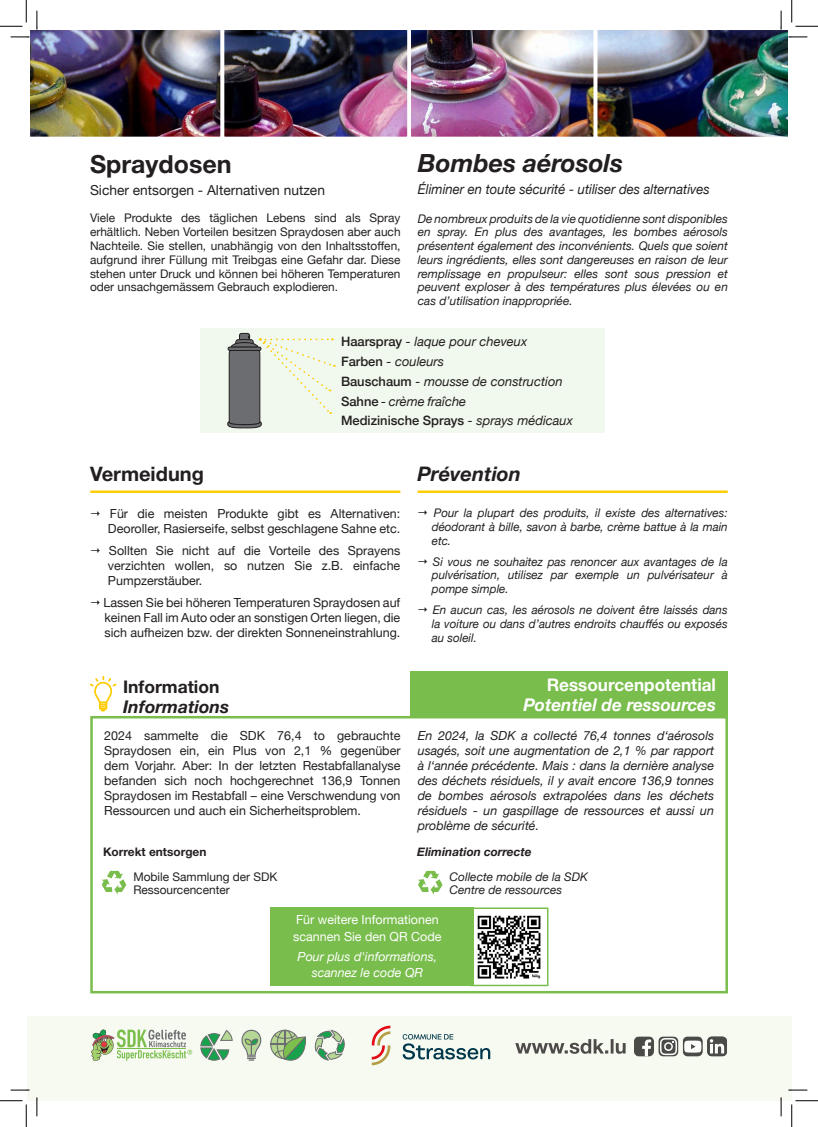
<style>
.page{position:relative;width:818px;height:1127px;background:#fff}
.page>*{position:absolute;margin:0;border:0;box-sizing:border-box;transform-origin:0 0}
.t1{font:italic 700 25px "Helvetica Neue";color:#231f20}
.t2{font:700 25px "Helvetica Neue";color:#231f20}
.t3{font:700 20px "Helvetica Neue";color:#231f20}
.t4{font:italic 700 20px "Helvetica Neue";color:#231f20}
.t5{font:italic 700 17.5px "Helvetica Neue";color:#fff}
.t6{font:700 17.5px "Helvetica Neue";color:#fff}
.t7{font:italic 700 17.5px "Helvetica Neue";color:#231f20}
.t8{font:700 17.5px "Helvetica Neue";color:#231f20}
.t9{font:italic 13.75px "Helvetica Neue";color:#231f20;scale:.95 1}
.t10{font:13.75px "Helvetica Neue";color:#231f20}
.t11{font:italic 12.88px/20.1px "Helvetica Neue";color:#231f20}
.t12{font:500 12.88px "Helvetica Neue";color:#231f20}
.t13{font:12.5px/15px "Helvetica Neue";color:#231f20;text-align:justify}
.t14{font:italic 12.5px/15px "Helvetica Neue";color:#231f20;text-align:justify}
.t15{font:12.5px/16.6px "Helvetica Neue";color:#fff}
.t16{font:italic 12.5px/16.6px "Helvetica Neue";color:#fff;text-align:center}
.t17{font:italic 11.88px/13.8px "Helvetica Neue";color:#231f20;text-align:justify}
.t18{font:11.88px/13.8px "Helvetica Neue";color:#231f20;text-align:justify}
.t19{font:italic 700 11.88px "Helvetica Neue";color:#231f20}
.t20{font:700 11.88px "Helvetica Neue";color:#231f20}
.s1{font-weight:500;font-style:normal}
.s2{font-weight:400;font-style:italic}
</style>
<div class="page">
<div style="left:200px;top:327px;width:405px;height:105px;background:#f1f8ed"></div>
<div style="left:27px;top:1016px;width:765px;height:84px;background:#f6faf0"></div>
<img style="left:31px;top:31px;width:756px;height:104px">
<div style="left:26px;top:26px;width:198px;height:114px;border:4px solid #fff"></div>
<div style="left:407px;top:26px;width:190px;height:114px;border:4px solid #fff"></div>
<div style="left:221px;top:26px;width:190px;height:114px;border:4px solid #fff"></div>
<div style="left:594px;top:26px;width:198px;height:114px;border:4px solid #fff"></div>
<hr style="left:90px;top:490px;width:310px;height:3px;background:#fecd08">
<hr style="left:418px;top:490px;width:310px;height:3px;background:#fecd08">
<div style="left:410px;top:671px;width:318px;height:44px;background:#79bd4c"></div>
<div style="left:90px;top:715px;width:638px;height:278px;border:2px solid #79bd4c"></div>
<svg style="left:90px;top:676px;width:27px;height:36px"></svg>
<svg style="left:91px;top:1029px;width:101px;height:31px"></svg>
<svg style="left:270px;top:1029px;width:36px;height:32px"></svg>
<svg style="left:314px;top:1029px;width:31px;height:31px"></svg>
<svg style="left:241px;top:1029px;width:20px;height:31px"></svg>
<svg style="left:200px;top:1030px;width:33px;height:30px"></svg>
<svg style="left:634px;top:1036px;width:93px;height:20px"></svg>
<svg style="left:515px;top:1039px;width:111px;height:14px"></svg>
<svg style="left:102px;top:870px;width:24px;height:24px"></svg>
<svg style="left:418px;top:870px;width:24px;height:24px"></svg>
<svg style="left:227px;top:333px;width:108px;height:96px"></svg>
<img style="left:473px;top:909px;width:68px;height:74px">
<div style="left:470px;top:907px;width:78px;height:78px;border:1px solid #79bd4c"></div>
<div style="left:270px;top:907px;width:203px;height:78px;background:#79bd4c"></div>
<svg style="left:372px;top:1025px;width:18px;height:39px"></svg>
<svg style="left:403px;top:1034px;width:87px;height:25px"></svg>
<svg style="left:11px;top:36px;width:18px;height:2px"></svg>
<svg style="left:788px;top:36px;width:19px;height:2px"></svg>
<svg style="left:11px;top:1089px;width:18px;height:1px"></svg>
<svg style="left:788px;top:1089px;width:19px;height:1px"></svg>
<svg style="left:36px;top:11px;width:2px;height:18px"></svg>
<svg style="left:36px;top:1097px;width:2px;height:18px"></svg>
<svg style="left:780px;top:11px;width:2px;height:18px"></svg>
<svg style="left:780px;top:1097px;width:2px;height:18px"></svg>
<svg style="left:0;top:0;width:27px;height:27px"></svg>
<svg style="left:0;top:1100px;width:27px;height:26px"></svg>
<svg style="left:791px;top:0;width:27px;height:27px"></svg>
<svg style="left:791px;top:1100px;width:27px;height:26px"></svg>
<h1 class="t2" style="left:90px;top:144px;width:143px">Spraydosen</h1>
<p class="t10" style="left:90px;top:181px;width:236px">Sicher entsorgen - Alternativen nutzen</p>
<p class="t18" style="left:90px;top:212px;width:312px">Viele Produkte des täglichen Lebens sind als Spray erhältlich. Neben Vorteilen besitzen Spraydosen aber auch Nachteile. Sie stellen, unabhängig von den Inhaltsstoffen, aufgrund ihrer Füllung mit Treibgas eine Gefahr dar. Diese stehen unter Druck und können bei höheren Temperaturen oder unsachgemässem Gebrauch explodieren.</p>
<h1 class="t1" style="left:418px;top:143px;width:207px">Bombes aérosols</h1>
<p class="t9" style="left:418px;top:179px;width:309px">Éliminer en toute sécurité - utiliser des alternatives</p>
<p class="t17" style="left:418px;top:212px;width:312px">De nombreux produits de la vie quotidienne sont disponibles en spray. En plus des avantages, les bombes aérosols présentent également des inconvénients. Quels que soient leurs ingrédients, elles sont dangereuses en raison de leur remplissage en propulseur: elles sont sous pression et peuvent exploser à des températures plus élevées ou en cas d’utilisation inappropriée.</p>
<p class="t11" style="left:341px;top:331px;width:223px"><span class="s1">Haarspray</span> - laque pour cheveux<br><span class="s1">Farben</span> - couleurs<br><span class="s1">Bauschaum</span> - mousse de construction<br><span class="s1">Sahne</span> - crème fraîche</p>
<p class="t12" style="left:341px;top:409px;width:233px">Medizinische Sprays <span class="s2">- sprays médicaux</span></p>
<h2 class="t3" style="left:90px;top:458px;width:115px">Vermeidung</h2>
<h2 class="t4" style="left:418px;top:458px;width:105px">Prévention</h2>
<p class="t13" style="left:108px;top:506px;width:294px">Für die meisten Produkte gibt es Alternativen:<br>Deoroller, Rasierseife, selbst geschlagene Sahne etc.</p>
<p class="t13" style="left:108px;top:543px;width:294px">Sollten Sie nicht auf die Vorteile des Sprayens verzichten wollen, so nutzen Sie z.B. einfache Pumpzerstäuber.</p>
<p class="t13" style="left:103px;top:595px;width:298px">Lassen Sie bei höheren Temperaturen Spraydosen auf keinen Fall im Auto oder an sonstigen Orten liegen, die sich aufheizen bzw. der direkten Sonneneinstrahlung.</p>
<h3 class="t8" style="left:123px;top:672px;width:98px">Information</h3>
<h3 class="t7" style="left:123px;top:692px;width:108px">Informations</h3>
<p class="t17" style="left:432px;top:506px;width:297px">Pour la plupart des produits, il existe des alternatives: déodorant à bille, savon à barbe, crème battue à la main etc.</p>
<p class="t17" style="left:432px;top:555px;width:297px">Si vous ne souhaitez pas renoncer aux avantages de la pulvérisation, utilisez par exemple un pulvérisateur à pompe simple.</p>
<p class="t17" style="left:432px;top:603px;width:297px">En aucun cas, les aérosols ne doivent être laissés dans la voiture ou dans d’autres endroits chauffés ou exposés au soleil.</p>
<h3 class="t6" style="left:547px;top:671px;width:171px">Ressourcenpotential</h3>
<h3 class="t5" style="left:523px;top:691px;width:194px">Potentiel de ressources</h3>
<p class="t13" style="left:104px;top:729px;width:298px">2024 sammelte die SDK 76,4 to gebrauchte Spraydosen ein, ein Plus von 2,1 % gegenüber dem Vorjahr. Aber: In der letzten Restabfallanalyse befanden sich noch hochgerechnet 136,9 Tonnen Spraydosen im Restabfall – eine Verschwendung von Ressourcen und auch ein Sicherheitsproblem.</p>
<p class="t14" style="left:418px;top:729px;width:298px">En 2024, la SDK a collecté 76,4 tonnes d‘aérosols usagés, soit une augmentation de 2,1 % par rapport à l‘année précédente. Mais : dans la dernière analyse des déchets résiduels, il y avait encore 136,9 tonnes de bombes aérosols extrapolées dans les déchets résiduels - un gaspillage de ressources et aussi un problème de sécurité.</p>
<p class="t20" style="left:103px;top:842px;width:105px">Korrekt entsorgen</p>
<p class="t18" style="left:133px;top:870px;width:146px">Mobile Sammlung der SDK<br>Ressourcencenter</p>
<p class="t19" style="left:417px;top:842px;width:116px">Elimination correcte</p>
<p class="t17" style="left:450px;top:870px;width:140px">Collecte mobile de la SDK<br>Centre de ressources</p>
<p class="t15" style="left:293px;top:911px;width:150px">Für weitere Informationen scannen Sie den QR Code</p>
<p class="t16" style="left:298px;top:948px;width:141px">Pour plus d'informations, scannez le code QR</p>
</div>
